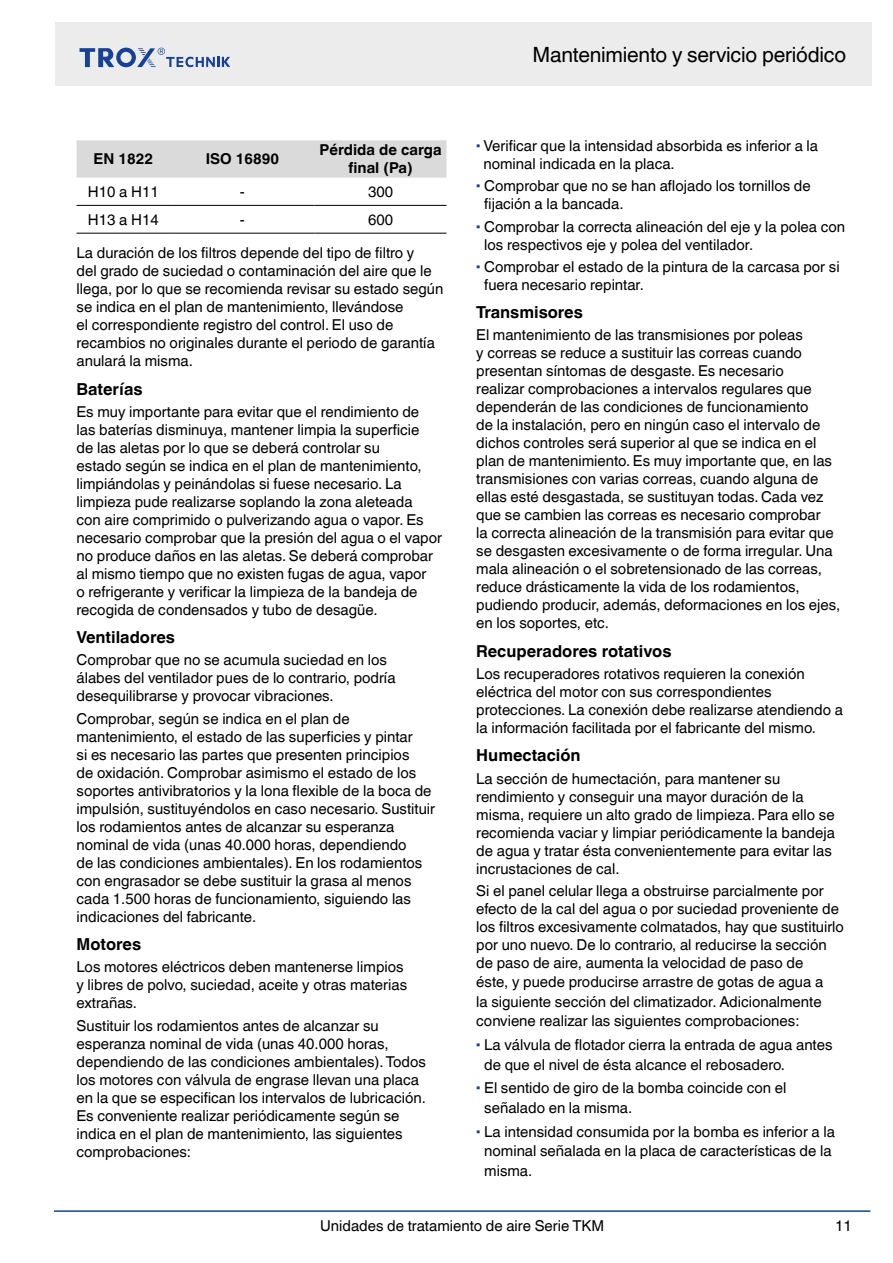
<style>
.page{position:relative;width:893px;height:1263px;background:#fff}
.page>*{position:absolute;margin:0;border:0;box-sizing:border-box;transform-origin:0 0}
.t1{font:21px "TROX Helvetica";letter-spacing:-.01em;color:#000}
.t2{font:700 16.5px "TROX Helvetica";color:#000}
.t3{font:15px/18px "TROX Helvetica";color:#000}
.t4{font:700 15px/18px "TROX Helvetica";color:#000;text-align:center}
.s1{color:#164194}
</style>
<div class="page">
<div style="left:55px;top:22px;width:817px;height:64px;background:#ececec"></div>
<svg style="left:80px;top:48px;width:150px;height:20px"></svg>
<hr style="left:54px;top:1210px;width:816px;height:2px;background:#114490">
<div style="left:77px;top:140px;width:369px;height:38px;background:#dadada"></div>
<hr style="left:77px;top:205px;width:93px;height:1px;background:#000">
<hr style="left:170px;top:205px;width:145px;height:1px;background:#000">
<hr style="left:315px;top:205px;width:131px;height:1px;background:#000">
<hr style="left:77px;top:233px;width:93px;height:1px;background:#000">
<hr style="left:170px;top:233px;width:145px;height:1px;background:#000">
<hr style="left:315px;top:233px;width:131px;height:1px;background:#000">
<p class="t4" style="left:94px;top:150px;width:61px">EN 1822</p>
<p class="t4" style="left:206px;top:150px;width:75px">ISO 16890</p>
<p class="t4" style="left:319px;top:141px;width:124px">Pérdida de carga final (Pa)</p>
<p class="t3" style="left:88px;top:183px;width:72px">H10 a H11</p>
<p class="t3" style="left:240px;top:183px;width:6px">-</p>
<p class="t3" style="left:368px;top:183px;width:27px">300</p>
<p class="t3" style="left:88px;top:210px;width:72px">H13 a H14</p>
<p class="t3" style="left:240px;top:210px;width:6px">-</p>
<p class="t3" style="left:368px;top:210px;width:27px">600</p>
<p class="t3" style="left:77px;top:244px;width:368px">La duración de los filtros depende del tipo de filtro y<br>del grado de suciedad o contaminación del aire que le llega, por lo que se recomienda revisar su estado según se indica en el plan de mantenimiento, llevándose<br>el correspondiente registro del control. El uso de recambios no originales durante el periodo de garantía anulará la misma.</p>
<p class="t2" style="left:77px;top:379px;width:68px">Baterías</p>
<p class="t3" style="left:77px;top:403px;width:367px">Es muy importante para evitar que el rendimiento de las baterías disminuya, mantener limpia la superficie<br>de las aletas por lo que se deberá controlar su<br>estado según se indica en el plan de mantenimiento, limpiándolas y peinándolas si fuese necesario. La limpieza pude realizarse soplando la zona aleteada<br>con aire comprimido o pulverizando agua o vapor. Es necesario comprobar que la presión del agua o el vapor no produce daños en las aletas. Se deberá comprobar al mismo tiempo que no existen fugas de agua, vapor<br>o refrigerante y verificar la limpieza de la bandeja de recogida de condensados y tubo de desagüe.</p>
<p class="t2" style="left:77px;top:628px;width:100px">Ventiladores</p>
<p class="t3" style="left:77px;top:651px;width:321px">Comprobar que no se acumula suciedad en los álabes del ventilador pues de lo contrario, podría desequilibrarse y provocar vibraciones.</p>
<p class="t3" style="left:77px;top:709px;width:360px">Comprobar, según se indica en el plan de mantenimiento, el estado de las superficies y pintar<br>si es necesario las partes que presenten principios<br>de oxidación. Comprobar asimismo el estado de los soportes antivibratorios y la lona flexible de la boca de impulsión, sustituyéndolos en caso necesario. Sustituir los rodamientos antes de alcanzar su esperanza nominal de vida (unas 40.000 horas, dependiendo<br>de las condiciones ambientales). En los rodamientos con engrasador se debe sustituir la grasa al menos cada 1.500 horas de funcionamiento, siguiendo las indicaciones del fabricante.</p>
<p class="t2" style="left:77px;top:935px;width:66px">Motores</p>
<p class="t3" style="left:77px;top:958px;width:332px">Los motores eléctricos deben mantenerse limpios y libres de polvo, suciedad, aceite y otras materias extrañas.</p>
<p class="t3" style="left:77px;top:1016px;width:351px">Sustituir los rodamientos antes de alcanzar su esperanza nominal de vida (unas 40.000 horas, dependiendo de las condiciones ambientales). Todos los motores con válvula de engrase llevan una placa en la que se especifican los intervalos de lubricación.<br>Es conveniente realizar periódicamente según se indica en el plan de mantenimiento, las siguientes comprobaciones:</p>
<h1 class="t1" style="left:532px;top:42px;width:315px">Mantenimiento y servicio periódico</h1>
<p class="t3" style="left:484px;top:137px;width:336px;text-indent:-7px"><span class="s1">▪</span> Verificar que la intensidad absorbida es inferior a la nominal indicada en la placa.</p>
<p class="t3" style="left:484px;top:177px;width:328px;text-indent:-8px"><span class="s1">▪</span> Comprobar que no se han aflojado los tornillos de fijación a la bancada.</p>
<p class="t3" style="left:484px;top:217px;width:362px;text-indent:-8px"><span class="s1">▪</span> Comprobar la correcta alineación del eje y la polea con los respectivos eje y polea del ventilador.</p>
<p class="t3" style="left:484px;top:258px;width:357px;text-indent:-8px"><span class="s1">▪</span> Comprobar el estado de la pintura de la carcasa por si fuera necesario repintar.</p>
<p class="t2" style="left:476px;top:303px;width:108px">Transmisores</p>
<p class="t3" style="left:476px;top:326px;width:366px">El mantenimiento de las transmisiones por poleas<br>y correas se reduce a sustituir las correas cuando presentan síntomas de desgaste. Es necesario<br>realizar comprobaciones a intervalos regulares que dependerán de las condiciones de funcionamiento<br>de la instalación, pero en ningún caso el intervalo de dichos controles será superior al que se indica en el plan de mantenimiento. Es muy importante que, en las transmisiones con varias correas, cuando alguna de ellas esté desgastada, se sustituyan todas. Cada vez que se cambien las correas es necesario comprobar<br>la correcta alineación de la transmisión para evitar que se desgasten excesivamente o de forma irregular. Una mala alineación o el sobretensionado de las correas, reduce drásticamente la vida de los rodamientos, pudiendo producir, además, deformaciones en los ejes, en los soportes, etc.</p>
<p class="t2" style="left:476px;top:641px;width:197px">Recuperadores rotativos</p>
<p class="t3" style="left:476px;top:665px;width:368px">Los recuperadores rotativos requieren la conexión eléctrica del motor con sus correspondientes protecciones. La conexión debe realizarse atendiendo a la información facilitada por el fabricante del mismo.</p>
<p class="t2" style="left:476px;top:746px;width:106px">Humectación</p>
<p class="t3" style="left:476px;top:769px;width:360px">La sección de humectación, para mantener su rendimiento y conseguir una mayor duración de la misma, requiere un alto grado de limpieza. Para ello se recomienda vaciar y limpiar periódicamente la bandeja de agua y tratar ésta convenientemente para evitar las incrustaciones de cal.</p>
<p class="t3" style="left:476px;top:882px;width:369px">Si el panel celular llega a obstruirse parcialmente por efecto de la cal del agua o por suciedad proveniente de los filtros excesivamente colmatados, hay que sustituirlo por uno nuevo. De lo contrario, al reducirse la sección de paso de aire, aumenta la velocidad de paso de</p>
<p class="t3" style="left:476px;top:972px;width:349px;line-height:19.5px;text-align:justify">éste, y puede producirse arrastre de gotas de agua a la siguiente sección del climatizador. Adicionalmente conviene realizar las siguientes comprobaciones:</p>
<p class="t3" style="left:484px;top:1035px;width:350px;line-height:19.5px;text-indent:-8px"><span class="s1">▪</span> La válvula de flotador cierra la entrada de agua antes de que el nivel de ésta alcance el rebosadero.</p>
<p class="t3" style="left:484px;top:1078px;width:304px;line-height:19.5px;text-indent:-8px"><span class="s1">▪</span> El sentido de giro de la bomba coincide con el señalado en la misma.</p>
<p class="t3" style="left:484px;top:1122px;width:352px;line-height:19.5px;text-indent:-8px"><span class="s1">▪</span> La intensidad consumida por la bomba es inferior a la nominal señalada en la placa de características de la misma.</p>
<p class="t3" style="left:320px;top:1217px;width:286px">Unidades de tratamiento de aire Serie TKM</p>
<p class="t3" style="left:835px;top:1217px;width:18px">11</p>
</div>
